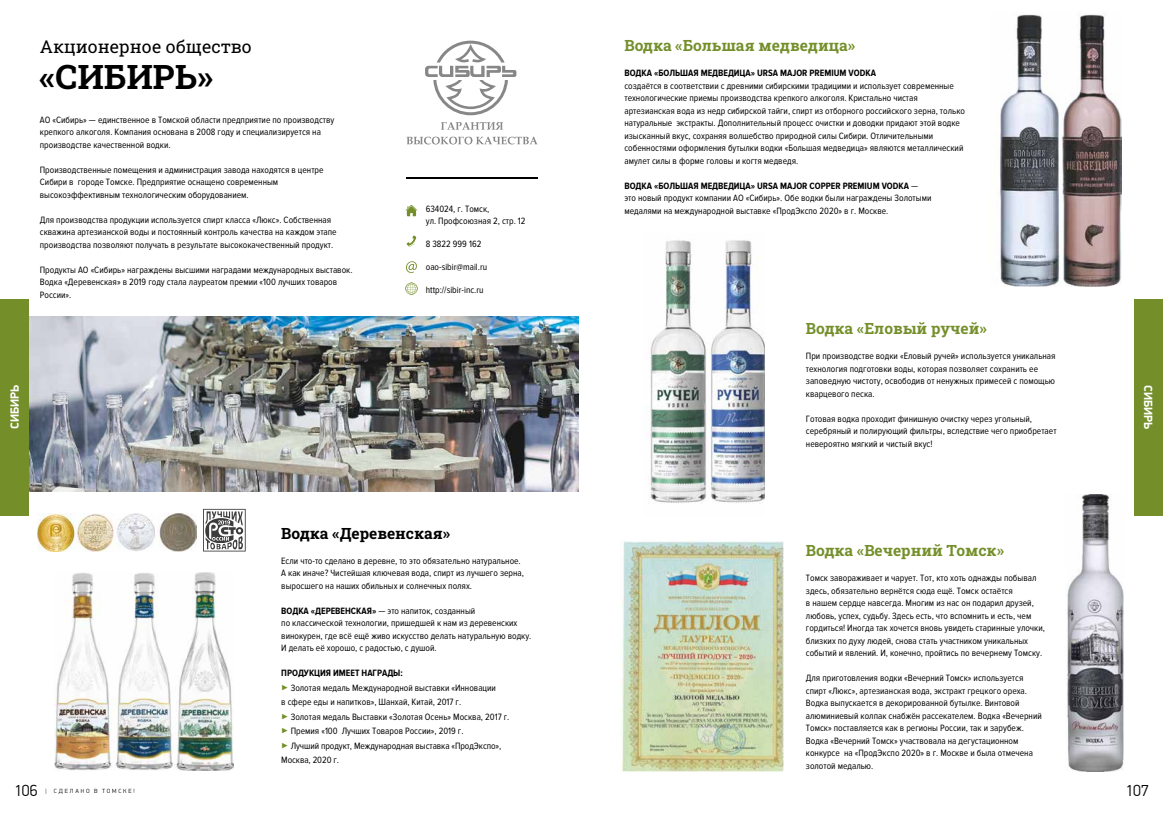
<style>
.page{position:relative;width:1163px;height:814px;background:#fff}
.page>*{position:absolute;margin:0;border:0;box-sizing:border-box;transform-origin:0 0}
.t1{font:700 33.7px "Roboto Slab";color:#000}
.t2{font:17.7px "Roboto Slab";color:#000}
.t3{font:300 16px "PF Din Display Pro";color:#000}
.t4{font:700 15.5px "Roboto Slab";color:#748f2a}
.t5{font:700 15.5px "Roboto Slab";color:#000}
.t6{font:700 12px "PF Din Display Pro";color:#fff}
.t7{font:9.5px/12.5px "Proxima Nova Cond";color:#000}
.t8{font:700 9.5px "Proxima Nova Cond";color:#000}
.t9{font:300 6px "PF Din Display Pro";letter-spacing:.295em;color:#000}
.s1{font-weight:700}
.s2{font-family:"UKIJ Diwani Tom";font-size:7.5px;color:#748f2a}
</style>
<div class="page">
<svg style="left:203px;top:509px;width:43px;height:42px"></svg>
<img style="left:38px;top:514px;width:158px;height:37px">
<img style="left:55px;top:572px;width:178px;height:198px">
<img style="left:650px;top:240px;width:114px;height:264px">
<img style="left:620px;top:540px;width:163px;height:231px">
<img style="left:1067px;top:494px;width:57px;height:277px">
<svg style="left:425px;top:41px;width:91px;height:74px"></svg>
<svg style="left:406px;top:122px;width:131px;height:22px"></svg>
<svg style="left:405px;top:205px;width:12px;height:11px"></svg>
<svg style="left:406px;top:261px;width:11px;height:12px"></svg>
<svg style="left:405px;top:282px;width:12px;height:13px"></svg>
<svg style="left:406px;top:235px;width:10px;height:12px"></svg>
<hr style="left:405px;top:178px;width:132px;height:1px;background:#000">
<img style="left:996px;top:13px;width:124px;height:273px">
<img style="left:28px;top:316px;width:550px;height:176px">
<div style="left:0;top:298px;width:28px;height:217px;background:#748f2a"></div>
<div style="left:1134px;top:298px;width:28px;height:217px;background:#748f2a"></div>
<h2 class="t2" style="left:40px;top:34px;width:213px">Акционерное общество</h2>
<h1 class="t1" style="left:40px;top:53px;width:175px">«СИБИРЬ»</h1>
<p class="t7" style="left:40px;top:113px;width:296px">АО «Сибирь» — единственное в Томской области предприятие по производству крепкого алкоголя. Компания основана в 2008 году и специализируется на производстве качественной водки.</p>
<p class="t7" style="left:40px;top:163px;width:285px">Производственные помещения и администрация завода находятся в центре<br>Сибири в городе Томске. Предприятие оснащено современным высокоэффективным технологическим оборудованием.</p>
<p class="t7" style="left:40px;top:213px;width:298px">Для производства продукции используется спирт класса «Люкс». Собственная скважина артезианской воды и постоянный контроль качества на каждом этапе производства позволяют получать в результате высококачественный продукт.</p>
<p class="t7" style="left:40px;top:263px;width:314px">Продукты АО «Сибирь» награждены высшими наградами международных выставок.<br>Водка «Деревенская» в 2019 году стала лауреатом премии «100 лучших товаров<br>России».</p>
<p class="t7" style="left:426px;top:204px;width:101px;line-height:11.5px">634024, г. Томск,<br>ул. Профсоюзная 2, стр. 12</p>
<p class="t7" style="left:426px;top:238px;width:57px">8 3822 999 162</p>
<p class="t7" style="left:426px;top:261px;width:63px">oao-sibir@mail.ru</p>
<p class="t7" style="left:426px;top:284px;width:59px">http://sibir-inc.ru</p>
<h3 class="t4" style="left:624px;top:35px;width:232px">Водка «Большая медведица»</h3>
<p class="t8" style="left:624px;top:68px;width:253px">ВОДКА «БОЛЬШАЯ МЕДВЕДИЦА» URSA MAJOR PREMIUM VODKA</p>
<p class="t7" style="left:624px;top:80px;width:342px">создаётся в соответствии с древними сибирскими традицими и использует современные технологические приемы производства крепкого алкоголя. Кристально чистая артезианская вода из недр сибирской тайги, спирт из отборного российского зерна, только натуральные экстракты. Дополнительный процесс очистки и доводки придают этой водке изысканный вкус, сохраняя волшебство природной силы Сибири. Отличительными собенностями оформления бутылки водки «Большая медведица» являются металлический амулет силы в форме головы и когтя медведя.</p>
<p class="t7" style="left:624px;top:180px;width:308px"><span class="s1">ВОДКА «БОЛЬШАЯ МЕДВЕДИЦА» URSA MAJOR COPPER PREMIUM VODKA</span> — это новый продукт компании АО «Сибирь». Обе водки были награждены Золотыми медалями на международной выставке «ПродЭкспо 2020» в г. Москве.</p>
<h3 class="t4" style="left:805px;top:318px;width:182px">Водка «Еловый ручей»</h3>
<p class="t7" style="left:805px;top:350px;width:251px">При производстве водки «Еловый ручей» используется уникальная технология подготовки воды, которая позволяет сохранить ее заповедную чистоту, освободив от ненужных примесей с помощью кварцевого песка.</p>
<p class="t7" style="left:805px;top:412px;width:252px">Готовая водка проходит финишную очистку через угольный, серебряный и полирующий фильтры, вследствие чего приобретает невероятно мягкий и чистый вкус!</p>
<p class="t6" style="left:7px;top:429px;width:46px;rotate:-90deg">СИБИРЬ</p>
<p class="t6" style="left:1155px;top:385px;width:46px;rotate:90deg">СИБИРЬ</p>
<h3 class="t5" style="left:281px;top:522px;width:170px">Водка «Деревенская»</h3>
<p class="t7" style="left:281px;top:554px;width:244px">Если что-то сделано в деревне, то это обязательно натуральное.<br>А как иначе? Чистейшая ключевая вода, спирт из лучшего зерна, выросшего на наших обильных и солнечных полях.</p>
<p class="t7" style="left:281px;top:604px;width:251px"><span class="s1">ВОДКА «ДЕРЕВЕНСКАЯ»</span> — это напиток, созданный<br>по классической технологии, пришедшей к нам из деревенских винокурен, где всё ещё живо искусство делать натуральную водку.<br>И делать её хорошо, с радостью, с душой.</p>
<p class="t7" style="left:281px;top:666px;width:229px;line-height:14.5px"><span class="s1">ПРОДУКЦИЯ ИМЕЕТ НАГРАДЫ:<br></span><span class="s2">►</span> Золотая медаль Международной выставки «Инновации<br>в сфере еды и напитков», Шанхай, Китай, 2017 г.<br><span class="s2">►</span> Золотая медаль Выставки «Золотая Осень» Москва, 2017 г. <span class="s2">►</span> Премия «100 Лучших Товаров России», 2019 г.<br><span class="s2">►</span> Лучший продукт, Международная выставка «ПродЭкспо», Москва, 2020 г.</p>
<h3 class="t4" style="left:805px;top:540px;width:199px">Водка «Вечерний Томск»</h3>
<p class="t7" style="left:805px;top:572px;width:240px">Томск завораживает и чарует. Тот, кто хоть однажды побывал здесь, обязательно вернётся сюда ещё. Томск остаётся<br>в нашем сердце навсегда. Многим из нас он подарил друзей, любовь, успех, судьбу. Здесь есть, что вспомнить и есть, чем гордиться! Иногда так хочется вновь увидеть старинные улочки, близких по духу людей, снова стать участником уникальных событий и явлений. И, конечно, пройтись по вечернему Томску.</p>
<p class="t7" style="left:805px;top:672px;width:237px">Для приготовления водки «Вечерний Томск» используется спирт «Люкс», артезианская вода, экстракт грецкого ореха.<br>Водка выпускается в декорированной бутылке. Винтовой алюминиевый колпак снабжён рассекателем. Водка «Вечерний Томск» поставляется как в регионы России, так и зарубеж.<br>Водка «Вечерний Томск» участвовала на дегустационном конкурсе на «ПродЭкспо 2020» в г. Москве и была отмечена золотой медалью.</p>
<h3 class="t3" style="left:14px;top:781px;width:25px">106</h3>
<p class="t9" style="left:45px;top:787px;width:91px">| СДЕЛАНО В ТОМСКЕ!</p>
<h3 class="t3" style="left:1125px;top:781px;width:25px">107</h3>
</div>
